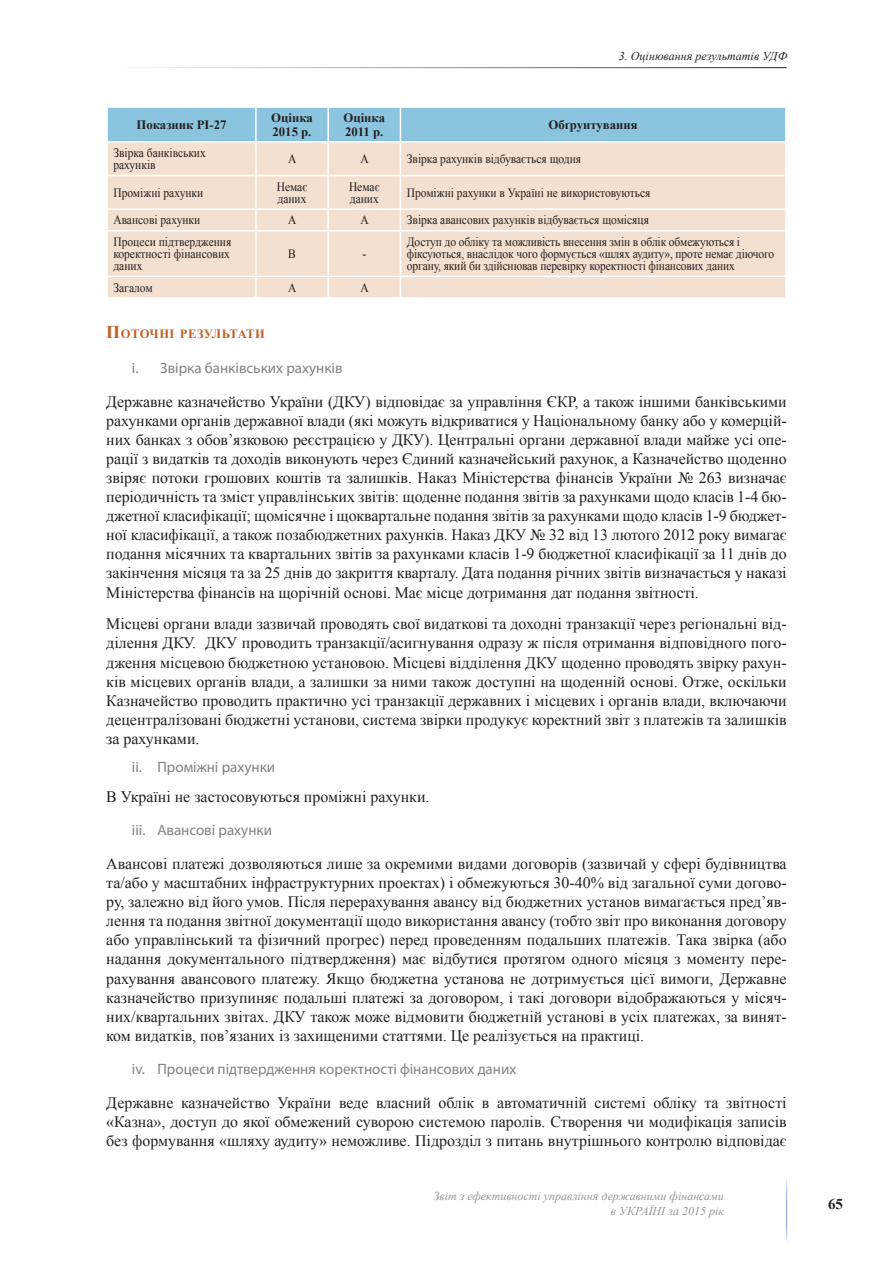
<style>
.page{position:relative;width:893px;height:1263px;background:#fff}
.page>*{position:absolute;margin:0;border:0;box-sizing:border-box;transform-origin:0 0}
.t1{font:15.9px/19px "Times New Roman";color:#231f20;text-align:justify}
.t2{font:15px "Myriad Pro";color:#808285}
.t3{font:700 15px "Times New Roman";color:#231f20}
.t4{font:12.75px/12px "Times New Roman";color:#231f20;scale:.9 1}
.t5{font:700 12.75px/13.5px "Times New Roman";color:#231f20}
.t6{font:700 12.6px "Times New Roman";letter-spacing:.025em;color:#c35f26}
.t7{font:italic 12px/14.4px "Times New Roman";color:#939598;text-align:right}
.t8{font:italic 12px "Times New Roman";letter-spacing:.005em;color:#231f20}
.s1{font-size:18px}
</style>
<div class="page">
<hr style="left:106px;top:67px;width:681px;height:1px;background:#231f20">
<hr style="left:786px;top:1178px;width:1px;height:64px;background:#7e9ed2">
<div style="left:108px;top:108px;width:677px;height:33px;background:#8bc4de"></div>
<div style="left:108px;top:143px;width:677px;height:154px;background:#f4e0d0"></div>
<hr style="left:255px;top:108px;width:2px;height:33px;background:#fff">
<hr style="left:327px;top:108px;width:2px;height:33px;background:#fff">
<hr style="left:400px;top:108px;width:1px;height:33px;background:#fff">
<hr style="left:255px;top:143px;width:2px;height:32px;background:#fff">
<hr style="left:327px;top:143px;width:2px;height:32px;background:#fff">
<hr style="left:400px;top:143px;width:1px;height:32px;background:#fff">
<hr style="left:108px;top:175px;width:148px;height:1px;background:#fff">
<hr style="left:256px;top:175px;width:72px;height:1px;background:#fff">
<hr style="left:255px;top:176px;width:2px;height:32px;background:#fff">
<hr style="left:328px;top:175px;width:72px;height:1px;background:#fff">
<hr style="left:327px;top:176px;width:2px;height:32px;background:#fff">
<hr style="left:400px;top:175px;width:387px;height:1px;background:#fff">
<hr style="left:400px;top:176px;width:1px;height:32px;background:#fff">
<hr style="left:108px;top:208px;width:148px;height:2px;background:#fff">
<hr style="left:256px;top:208px;width:72px;height:2px;background:#fff">
<hr style="left:255px;top:210px;width:2px;height:20px;background:#fff">
<hr style="left:328px;top:208px;width:72px;height:2px;background:#fff">
<hr style="left:327px;top:210px;width:2px;height:20px;background:#fff">
<hr style="left:400px;top:208px;width:387px;height:2px;background:#fff">
<svg style="left:400px;top:210px;width:1px;height:20px"></svg>
<hr style="left:108px;top:230px;width:148px;height:1px;background:#fff">
<hr style="left:256px;top:230px;width:72px;height:1px;background:#fff">
<hr style="left:255px;top:231px;width:2px;height:45px;background:#fff">
<hr style="left:328px;top:230px;width:72px;height:1px;background:#fff">
<hr style="left:327px;top:231px;width:2px;height:45px;background:#fff">
<hr style="left:400px;top:230px;width:387px;height:1px;background:#fff">
<hr style="left:400px;top:231px;width:1px;height:45px;background:#fff">
<hr style="left:108px;top:276px;width:148px;height:1px;background:#fff">
<hr style="left:256px;top:276px;width:72px;height:1px;background:#fff">
<hr style="left:255px;top:277px;width:2px;height:20px;background:#fff">
<hr style="left:328px;top:276px;width:72px;height:1px;background:#fff">
<hr style="left:327px;top:277px;width:2px;height:20px;background:#fff">
<hr style="left:400px;top:276px;width:387px;height:1px;background:#fff">
<svg style="left:400px;top:277px;width:1px;height:20px"></svg>
<p class="t8" style="left:619px;top:47px;width:170px">3. Оцінювання результатів УДФ</p>
<p class="t5" style="left:137px;top:117px;width:91px">Показник PI-27</p>
<p class="t5" style="left:271px;top:111px;width:43px">Оцінка<br>2015 р.</p>
<p class="t5" style="left:343px;top:111px;width:43px">Оцінка<br>2011 р.</p>
<p class="t5" style="left:549px;top:117px;width:91px">Обґрунтування</p>
<p class="t4" style="left:113px;top:147px;width:104px">Звірка банківських рахунків</p>
<p class="t4" style="left:288px;top:153px;width:11px">A</p>
<p class="t4" style="left:360px;top:153px;width:11px">A</p>
<p class="t4" style="left:407px;top:153px;width:195px">Звірка рахунків відбувається щодня</p>
<p class="t4" style="left:113px;top:186px;width:101px">Проміжні рахунки</p>
<p class="t4" style="left:277px;top:180px;width:35px">Немає даних</p>
<p class="t4" style="left:349px;top:180px;width:35px">Немає даних</p>
<p class="t4" style="left:407px;top:186px;width:272px">Проміжні рахунки в Україні не використовуються</p>
<p class="t4" style="left:113px;top:214px;width:98px">Авансові рахунки</p>
<p class="t4" style="left:288px;top:214px;width:11px">A</p>
<p class="t4" style="left:360px;top:214px;width:11px">A</p>
<p class="t4" style="left:407px;top:214px;width:270px">Звірка авансових рахунків відбувається щомісяця</p>
<p class="t4" style="left:113px;top:235px;width:132px;text-align:justify">Процеси підтвердження коректності фінансових даних</p>
<p class="t4" style="left:407px;top:235px;width:410px">Доступ до обліку та можливість внесення змін в облік обмежуються і фіксуються, внаслідок чого формується «шлях аудиту», проте немає діючого органу, який би здійснював перевірку коректності фінансових даних</p>
<p class="t4" style="left:288px;top:247px;width:10px">B</p>
<p class="t4" style="left:362px;top:247px;width:6px">-</p>
<p class="t4" style="left:113px;top:281px;width:45px">Загалом</p>
<p class="t4" style="left:288px;top:281px;width:11px">A</p>
<p class="t4" style="left:361px;top:281px;width:11px">A</p>
<p class="t6" style="left:106px;top:325px;width:160px"><span class="s1">П</span>оточні результати</p>
<p class="t2" style="left:132px;top:359px;width:212px">i. Звірка банківських рахунків</p>
<p class="t1" style="left:106px;top:392px;width:682px">Державне казначейство України (ДКУ) відповідає за управління ЄКР, а також іншими банківськими рахунками органів державної влади (які можуть відкриватися у Національному банку або у комерцій&shy;них банках з обов’язковою реєстрацією у ДКУ). Центральні органи державної влади майже усі опе&shy;рації з видатків та доходів виконують через Єдиний казначейський рахунок, а Казначейство щоденно звіряє потоки грошових коштів та залишків. Наказ Міністерства фінансів України № 263 визначає періодичність та зміст управлінських звітів: щоденне подання звітів за рахунками щодо класів 1-4 бю&shy;джетної класифікації; щомісячне і щоквартальне подання звітів за рахунками щодо класів 1-9 бюджет&shy;ної класифікації, а також позабюджетних рахунків. Наказ ДКУ № 32 від 13 лютого 2012 року вимагає подання місячних та квартальних звітів за рахунками класів 1-9 бюджетної класифікації за 11 днів до закінчення місяця та за 25 днів до закриття кварталу. Дата подання річних звітів визначається у наказі Міністерства фінансів на щорічній основі. Має місце дотримання дат подання звітності.</p>
<p class="t1" style="left:106px;top:614px;width:682px">Місцеві органи влади зазвичай проводять свої видаткові та доходні транзакції через регіональні від&shy;ділення ДКУ. ДКУ проводить транзакції/асигнування одразу ж після отримання відповідного пого&shy;дження місцевою бюджетною установою. Місцеві відділення ДКУ щоденно проводять звірку рахун&shy;ків місцевих органів влади, а залишки за ними також доступні на щоденній основі. Отже, оскільки Казначейство проводить практично усі транзакції державних і місцевих і органів влади, включаючи децентралізовані бюджетні установи, система звірки продукує коректний звіт з платежів та залишків за рахунками.</p>
<p class="t2" style="left:132px;top:759px;width:145px">ii. Проміжні рахунки</p>
<p class="t1" style="left:106px;top:787px;width:325px">В Україні не застосовуються проміжні рахунки.</p>
<p class="t2" style="left:132px;top:822px;width:142px">iii. Авансові рахунки</p>
<p class="t1" style="left:106px;top:854px;width:682px">Авансові платежі дозволяються лише за окремими видами договорів (зазвичай у сфері будівництва та/або у масштабних інфраструктурних проектах) і обмежуються 30-40% від загальної суми догово&shy;ру, залежно від його умов. Після перерахування авансу від бюджетних установ вимагається пред’яв&shy;лення та подання звітної документації щодо використання авансу (тобто звіт про виконання договору або управлінський та фізичний прогрес) перед проведенням подальших платежів. Така звірка (або надання документального підтвердження) має відбутися протягом одного місяця з моменту пере&shy;рахування авансового платежу. Якщо бюджетна установа не дотримується цієї вимоги, Державне казначейство призупиняє подальші платежі за договором, і такі договори відображаються у місяч&shy;них/квартальних звітах. ДКУ також може відмовити бюджетній установі в усіх платежах, за винят&shy;ком видатків, пов’язаних із захищеними статтями. Це реалізується на практиці.</p>
<p class="t2" style="left:132px;top:1060px;width:386px">iv. Процеси підтвердження коректності фінансових даних</p>
<p class="t1" style="left:106px;top:1092px;width:682px">Державне казначейство України веде власний облік в автоматичній системі обліку та звітності «Казна», доступ до якої обмежений суворою системою паролів. Створення чи модифікація записів без формування «шляху аудиту» неможливе. Підрозділ з питань внутрішнього контролю відповідає</p>
<p class="t7" style="left:433px;top:1189px;width:292px">Звіт з ефективності управління державними фінансами в УКРАЇНІ за 2015 рік</p>
<p class="t3" style="left:828px;top:1193px;width:16px">65</p>
</div>
